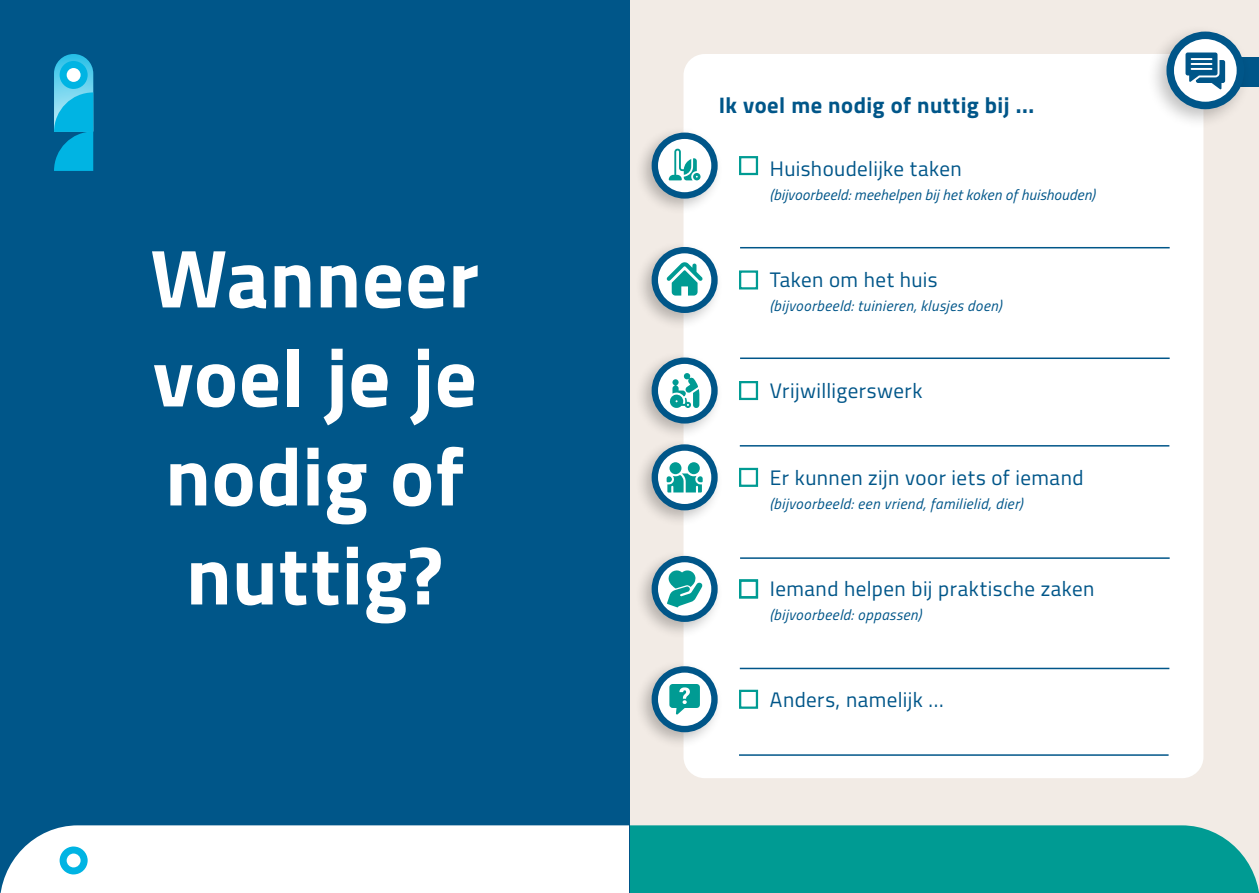
<style>
.page{position:relative;width:1259px;height:893px;background:#fff}
.page>*{position:absolute;margin:0;border:0;box-sizing:border-box;transform-origin:0 0}
.t1{font:700 82.5px/99px "Cairo";letter-spacing:.01em;color:#fff;text-align:center}
.t2{font:700 22.5px "Cairo";letter-spacing:.02em;color:#005689}
.t3{font:21px "Cairo";letter-spacing:.02em;color:#005689}
.t4{font:italic 15px "Cairo";letter-spacing:.03em;color:#005689}
</style>
<div class="page">
<div style="left:0;top:0;width:651px;height:893px;background:#005689"></div>
<svg style="left:54px;top:54px;width:39px;height:117px;background:#20b3dc"></svg>
<div style="left:629px;top:0;width:630px;height:893px;background:#f2ebe5"></div>
<svg style="left:0;top:825px;width:1259px;height:68px;background:#7dcac8"></svg>
<div style="left:683px;top:54px;width:520px;height:724px;background:#fff;border-radius:21px"></div>
<div style="left:1229px;top:57px;width:30px;height:30px;background:#005689"></div>
<div style="left:1146px;top:23px;width:106px;height:107px;background:#000;opacity:.25"></div>
<svg style="left:1170px;top:35px;width:70px;height:70px;fill:#fff"></svg>
<div style="left:1166px;top:32px;width:78px;height:77px;border:8px solid #005689;border-radius:50%"></div>
<svg style="left:1185px;top:53px;width:40px;height:36px"></svg>
<div style="left:739px;top:156px;width:19px;height:19px;border:2px solid #009b93"></div>
<div style="left:739px;top:270px;width:19px;height:19px;border:2px solid #009b93"></div>
<div style="left:739px;top:381px;width:19px;height:19px;border:2px solid #009b93"></div>
<div style="left:739px;top:468px;width:19px;height:19px;border:2px solid #009b93"></div>
<div style="left:739px;top:579px;width:19px;height:19px;border:2px solid #009b93"></div>
<div style="left:739px;top:690px;width:19px;height:19px;border:2px solid #009b93"></div>
<div style="left:634px;top:126px;width:90px;height:90px;background:#000;opacity:.25"></div>
<svg style="left:655px;top:136px;width:59px;height:59px"></svg>
<div style="left:651px;top:133px;width:66px;height:66px;border:6px solid #005689;border-radius:50%"></div>
<div style="left:634px;top:240px;width:90px;height:90px;background:#000;opacity:.25"></div>
<svg style="left:655px;top:250px;width:59px;height:60px"></svg>
<div style="left:651px;top:247px;width:66px;height:66px;border:6px solid #005689;border-radius:50%"></div>
<div style="left:634px;top:351px;width:90px;height:89px;background:#000;opacity:.25"></div>
<svg style="left:655px;top:361px;width:59px;height:59px"></svg>
<div style="left:651px;top:357px;width:66px;height:67px;border:6px solid #005689;border-radius:50%"></div>
<div style="left:634px;top:438px;width:90px;height:89px;background:#000;opacity:.25"></div>
<svg style="left:655px;top:447px;width:59px;height:60px"></svg>
<div style="left:651px;top:444px;width:66px;height:66px;border:6px solid #005689;border-radius:50%"></div>
<div style="left:634px;top:549px;width:90px;height:90px;background:#000;opacity:.25"></div>
<svg style="left:655px;top:559px;width:59px;height:60px"></svg>
<div style="left:651px;top:556px;width:66px;height:66px;border:6px solid #005689;border-radius:50%"></div>
<div style="left:634px;top:660px;width:90px;height:89px;background:#000;opacity:.25"></div>
<svg style="left:655px;top:669px;width:59px;height:60px"></svg>
<div style="left:651px;top:666px;width:66px;height:66px;border:6px solid #005689;border-radius:50%"></div>
<svg style="left:669px;top:684px;width:31px;height:31px"></svg>
<svg style="left:667px;top:569px;width:35px;height:38px"></svg>
<div style="left:669px;top:462px;width:12px;height:12px;background:#009b93;border-radius:50%"></div>
<div style="left:688px;top:462px;width:12px;height:12px;background:#009b93;border-radius:50%"></div>
<svg style="left:666px;top:473px;width:36px;height:19px"></svg>
<svg style="left:666px;top:262px;width:37px;height:34px"></svg>
<svg style="left:669px;top:148px;width:31px;height:32px"></svg>
<svg style="left:669px;top:373px;width:30px;height:36px"></svg>
<hr style="left:740px;top:247px;width:429px;height:1px;background:#005689">
<hr style="left:740px;top:357px;width:429px;height:2px;background:#005689">
<hr style="left:740px;top:445px;width:429px;height:2px;background:#005689">
<hr style="left:740px;top:557px;width:429px;height:2px;background:#005689">
<hr style="left:740px;top:668px;width:429px;height:1px;background:#005689">
<hr style="left:739px;top:754px;width:429px;height:2px;background:#005689">
<hr style="left:629px;top:0;width:1px;height:893px;background:#005689">
<h1 class="t1" style="left:150px;top:229px;width:330px">Wanneer voel je je nodig of nuttig?</h1>
<h2 class="t2" style="left:719px;top:87px;width:317px">Ik voel me nodig of nuttig bij ...</h2>
<h3 class="t3" style="left:770px;top:153px;width:193px">Huishoudelijke taken</h3>
<p class="t4" style="left:770px;top:181px;width:327px">(bijvoorbeeld: meehelpen bij het koken of huishouden)</p>
<h3 class="t3" style="left:770px;top:264px;width:169px">Taken om het huis</h3>
<p class="t4" style="left:770px;top:292px;width:233px">(bijvoorbeeld: tuinieren, klusjes doen)</p>
<h3 class="t3" style="left:770px;top:375px;width:154px">Vrijwilligerswerk</h3>
<h3 class="t3" style="left:770px;top:462px;width:315px">Er kunnen zijn voor iets of iemand</h3>
<p class="t4" style="left:770px;top:490px;width:254px">(bijvoorbeeld: een vriend, familielid, dier)</p>
<h3 class="t3" style="left:770px;top:573px;width:326px">Iemand helpen bij praktische zaken</h3>
<p class="t4" style="left:770px;top:601px;width:153px">(bijvoorbeeld: oppassen)</p>
<h3 class="t3" style="left:770px;top:684px;width:175px">Anders, namelijk …</h3>
</div>
